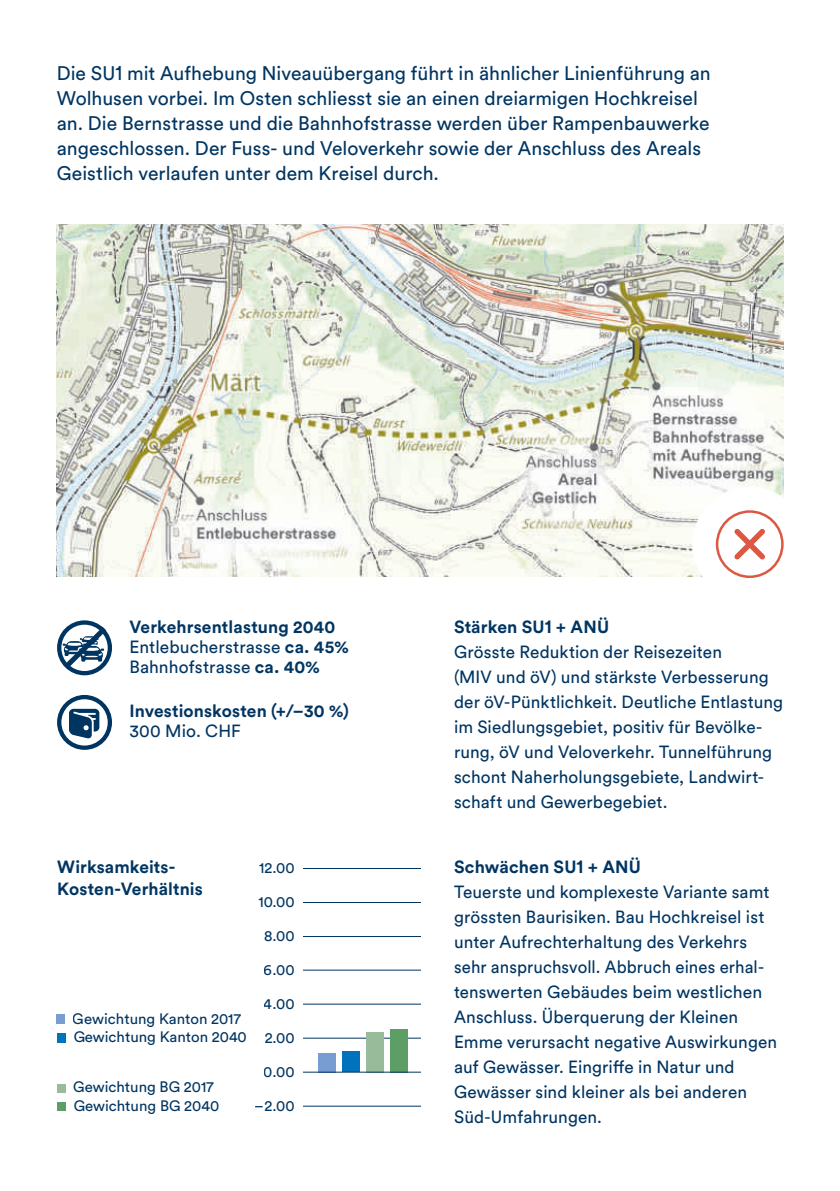
<style>
.page{position:relative;width:840px;height:1191px;background:#fff}
.page>*{position:absolute;margin:0;border:0;box-sizing:border-box;transform-origin:0 0}
.t1{font:19.4px/25px "Circular Std";color:#003562}
.t2{font:17.4px/25px "Circular Std";letter-spacing:.005em;color:#003562}
.t3{font:700 17.4px/20px "Circular Std";letter-spacing:.01em;color:#003562}
.t4{font:15px "Circular Std";color:#003562}
.s1{font-size:21.6px}
.s2{font-weight:400}
.s3{font-weight:700}
.s4{font-weight:700;font-size:19.2px}
</style>
<div class="page">
<img style="left:57px;top:225px;width:725px;height:351px">
<div style="left:57px;top:695px;width:55px;height:55px;border:4px solid #003562;border-radius:50%"></div>
<svg style="left:69px;top:709px;width:30px;height:29px"></svg>
<svg style="left:59px;top:621px;width:53px;height:53px"></svg>
<hr style="left:303px;top:868px;width:117px;height:1px;background:#003562">
<hr style="left:303px;top:902px;width:117px;height:1px;background:#003562">
<hr style="left:303px;top:936px;width:117px;height:1px;background:#003562">
<hr style="left:303px;top:969px;width:117px;height:1px;background:#003562">
<hr style="left:303px;top:1003px;width:117px;height:1px;background:#003562">
<hr style="left:303px;top:1037px;width:117px;height:1px;background:#003562">
<hr style="left:303px;top:1105px;width:117px;height:1px;background:#003562">
<div style="left:318px;top:1052px;width:17px;height:20px;background:#779dd2"></div>
<div style="left:342px;top:1051px;width:17px;height:21px;background:#0073bc"></div>
<div style="left:366px;top:1032px;width:17px;height:40px;background:#98bb99"></div>
<div style="left:390px;top:1029px;width:17px;height:43px;background:#5d9d66"></div>
<hr style="left:303px;top:1071px;width:117px;height:1px;background:#003562">
<div style="left:57px;top:1014px;width:8px;height:10px;background:#779dd2"></div>
<div style="left:57px;top:1102px;width:9px;height:9px;background:#5d9d66"></div>
<div style="left:57px;top:1033px;width:8px;height:9px;background:#0073bc"></div>
<div style="left:57px;top:1084px;width:8px;height:8px;background:#98bb99"></div>
<div style="left:692px;top:487px;width:114px;height:114px;background:#fff;border-radius:50%"></div>
<div style="left:715px;top:510px;width:68px;height:68px;border:3px solid #dc5842;border-radius:50%"></div>
<svg style="left:734px;top:528px;width:30px;height:32px"></svg>
<p class="t1" style="left:57px;top:61px;width:655px">Die SU<span class="s1">1</span> mit Aufhebung Niveauübergang führt in ähnlicher Linienführung an Wolhusen vorbei. Im Osten schliesst sie an einen dreiarmigen Hochkreisel an. Die Bernstrasse und die Bahnhofstrasse werden über Rampenbauwerke angeschlossen. Der Fuss- und Veloverkehr sowie der Anschluss des Areals Geistlich verlaufen unter dem Kreisel durch.</p>
<p class="t3" style="left:129px;top:617px;width:221px">Verkehrsentlastung 2040<br><span class="s2">Entlebucherstrasse</span> ca. 45%<br><span class="s2">Bahnhofstrasse</span> ca. 40%</p>
<p class="t3" style="left:129px;top:701px;width:221px">Investionskosten (+/–30 %)</p>
<p class="t2" style="left:129px;top:718px;width:113px">300 Mio. CHF</p>
<p class="t3" style="left:57px;top:856px;width:147px;line-height:22px">Wirksamkeits-<br>Kosten-Verhältnis</p>
<p class="t4" style="left:160px;top:859px;width:24px">.00</p>
<p class="t4" style="left:259px;top:859px;width:37px">12.00</p>
<p class="t4" style="left:258px;top:893px;width:38px">10.00</p>
<p class="t4" style="left:264px;top:927px;width:32px">8.00</p>
<p class="t4" style="left:264px;top:961px;width:32px">6.00</p>
<p class="t4" style="left:264px;top:995px;width:32px">4.00</p>
<p class="t4" style="left:73px;top:1012px;width:170px">Gewichtung Kanton 2017</p>
<p class="t4" style="left:73px;top:1031px;width:175px">Gewichtung Kanton 2040</p>
<p class="t4" style="left:73px;top:1081px;width:142px">Gewichtung BG 2017</p>
<p class="t4" style="left:160px;top:1029px;width:24px">.00</p>
<p class="t4" style="left:264px;top:1029px;width:32px">2.00</p>
<p class="t4" style="left:264px;top:1063px;width:32px">0.00</p>
<p class="t4" style="left:74px;top:1099px;width:147px">Gewichtung BG 2040</p>
<p class="t4" style="left:164px;top:1097px;width:20px">00</p>
<p class="t4" style="left:255px;top:1097px;width:41px">–2.00</p>
<p class="t2" style="left:454px;top:614px;width:330px"><span class="s3">Stärken SU</span><span class="s4">1</span> <span class="s3">+ ANÜ<br></span>Grösste Reduktion der Reisezeiten<br>(MIV und öV) und stärkste Verbesserung der öV-Pünktlichkeit. Deutliche Entlastung im Siedlungsgebiet, positiv für Bevölke&shy;rung, öV und Veloverkehr. Tunnelführung schont Naherholungsgebiete, Landwirt&shy;schaft und Gewerbegebiet.</p>
<p class="t2" style="left:454px;top:854px;width:324px"><span class="s3">Schwächen SU</span><span class="s4">1</span> <span class="s3">+ ANÜ<br></span>Teuerste und komplexeste Variante samt grössten Baurisiken. Bau Hochkreisel ist unter Aufrechterhaltung des Verkehrs sehr anspruchsvoll. Abbruch eines erhal&shy;tenswerten Gebäudes beim westlichen Anschluss. Überquerung der Kleinen Emme verursacht negative Auswirkungen auf Gewässer. Eingriffe in Natur und Gewässer sind kleiner als bei anderen Süd-Umfahrungen.</p>
</div>
